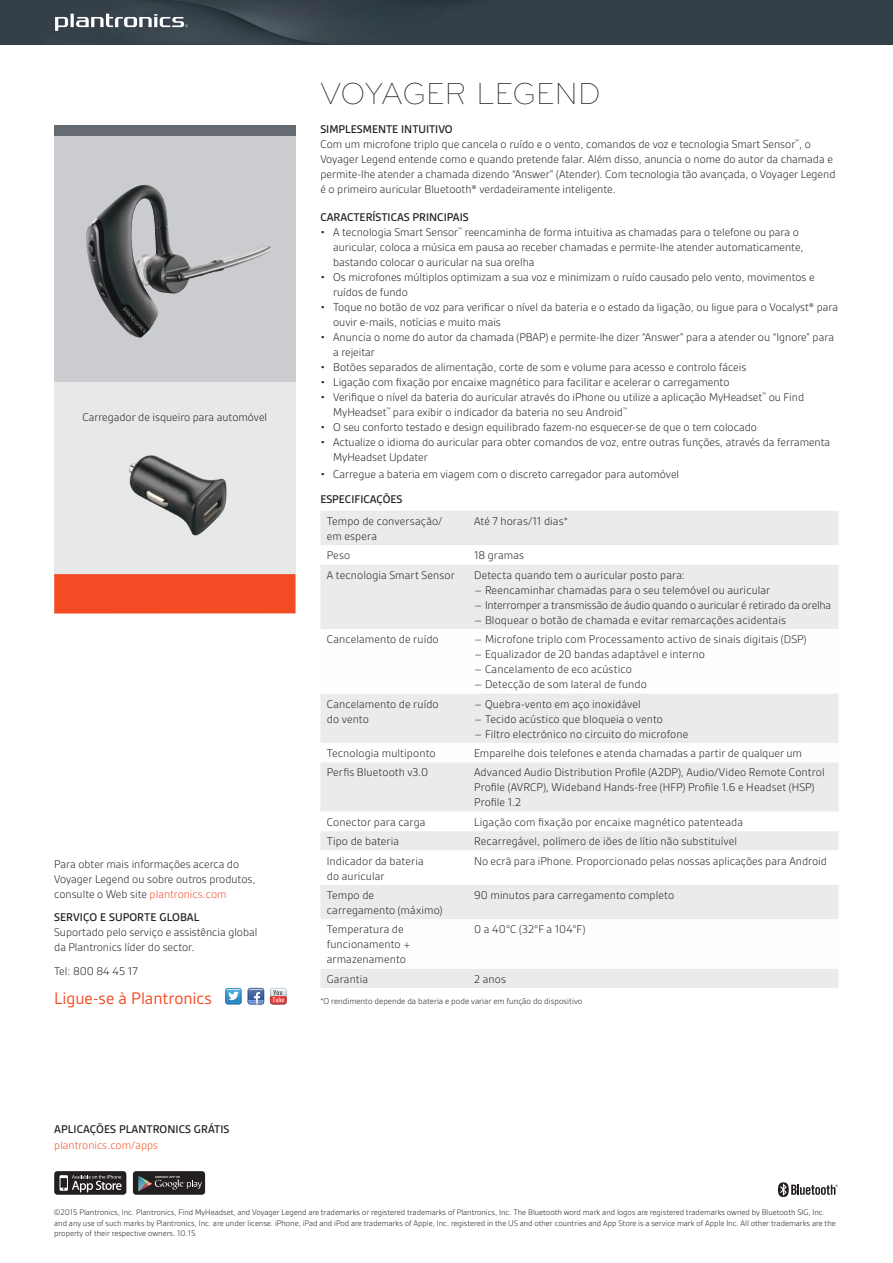
<style>
.page{position:relative;width:893px;height:1263px;background:#fff}
.page>*{position:absolute;margin:0;border:0;box-sizing:border-box;transform-origin:0 0}
.t1{font:300 31.5px "Bryant";letter-spacing:.005em;color:#241f1f}
.t2{font:18px "Gesta";letter-spacing:-.005em;color:#f34c24}
.t3{font:300 12px/15px "Gesta";color:#241f1f}
.t4{font:500 12px "Gesta";color:#241f1f}
.t5{font:300 12px "Gesta";color:#f34c24}
.t6{font:300 9px "Gesta";color:#241f1f}
.t7{font:300 8.7px/10.5px "Gesta";color:#241f1f}
.t8{font:300 5.4px "Gesta";color:#241f1f}
.s1{color:#f34c24}
</style>
<div class="page">
<svg style="left:0;top:0;width:893px;height:45px;background:#38434b"></svg>
<div style="left:54px;top:136px;width:242px;height:247px;background:#cacccf"></div>
<div style="left:54px;top:383px;width:242px;height:191px;background:#e7e8e8"></div>
<div style="left:54px;top:125px;width:242px;height:11px;background:#656b70"></div>
<div style="left:54px;top:574px;width:242px;height:39px;background:#f34c24"></div>
<img style="left:129px;top:455px;width:98px;height:81px">
<img style="left:86px;top:185px;width:185px;height:153px">
<div style="left:320px;top:511px;width:518px;height:477px;background:#eaebec"></div>
<svg style="left:320px;top:545px;width:518px;height:84px;fill:#eaebec"></svg>
<svg style="left:320px;top:629px;width:518px;height:340px"></svg>
<svg style="left:778px;top:1182px;width:60px;height:15px"></svg>
<div style="left:133px;top:1171px;width:72px;height:24px;background:#241f1f;border-radius:3px"></div>
<svg style="left:138px;top:1176px;width:64px;height:15px"></svg>
<div style="left:54px;top:1171px;width:72px;height:24px;background:#241f1f;border-radius:3px"></div>
<svg style="left:60px;top:1175px;width:62px;height:17px"></svg>
<svg style="left:248px;top:988px;width:16px;height:16px"></svg>
<svg style="left:270px;top:988px;width:17px;height:16px"></svg>
<svg style="left:225px;top:988px;width:17px;height:16px"></svg>
<h1 class="t1" style="left:320px;top:76px;width:281px">VOYAGER LEGEND</h1>
<p class="t3" style="left:83px;top:410px;width:186px">Carregador de isqueiro para automóvel</p>
<p class="t3" style="left:54px;top:856px;width:203px">Para obter mais informações acerca do<br>Voyager Legend ou sobre outros produtos, consulte o Web site <span class="s1">plantronics.com</span></p>
<p class="t4" style="left:54px;top:911px;width:147px">SERVIÇO E SUPORTE GLOBAL</p>
<p class="t3" style="left:54px;top:925px;width:205px">Suportado pelo serviço e assistência global da Plantronics líder do sector.</p>
<p class="t3" style="left:54px;top:963px;width:85px">Tel: 800 84 45 17</p>
<h2 class="t2" style="left:54px;top:988px;width:159px">Ligue-se à Plantronics</h2>
<p class="t4" style="left:54px;top:1122px;width:177px">APLICAÇÕES PLANTRONICS GRÁTIS</p>
<p class="t5" style="left:54px;top:1138px;width:105px">plantronics.com/apps</p>
<p class="t4" style="left:320px;top:123px;width:134px">SIMPLESMENTE INTUITIVO</p>
<p class="t3" style="left:320px;top:137px;width:492px">Com um microfone triplo que cancela o ruído e o vento, comandos de voz e tecnologia Smart Sensor , o</p>
<p class="t8" style="left:795px;top:138px;width:5px">™</p>
<p class="t3" style="left:320px;top:152px;width:517px">Voyager Legend entende como e quando pretende falar. Além disso, anuncia o nome do autor da chamada e permite-lhe atender a chamada dizendo “Answer” (Atender). Com tecnologia tão avançada, o Voyager Legend é o primeiro auricular Bluetooth® verdadeiramente inteligente.</p>
<p class="t4" style="left:320px;top:211px;width:150px">CARACTERÍSTICAS PRINCIPAIS</p>
<p class="t3" style="left:320px;top:225px;width:139px">• A tecnologia Smart Sensor</p>
<p class="t8" style="left:458px;top:226px;width:5px">™</p>
<p class="t3" style="left:333px;top:225px;width:472px;text-indent:132px">reencaminha de forma intuitiva as chamadas para o telefone ou para o auricular, coloca a música em pausa ao receber chamadas e permite-lhe atender automaticamente, bastando colocar o auricular na sua orelha</p>
<p class="t3" style="left:333px;top:270px;width:483px;text-indent:-13px">• Os microfones múltiplos optimizam a sua voz e minimizam o ruído causado pelo vento, movimentos e ruídos de fundo</p>
<p class="t3" style="left:333px;top:300px;width:507px;text-indent:-13px">• Toque no botão de voz para verificar o nível da bateria e o estado da ligação, ou ligue para o Vocalyst® para ouvir e-mails, notícias e muito mais</p>
<p class="t3" style="left:333px;top:330px;width:502px;text-indent:-13px">• Anuncia o nome do autor da chamada (PBAP) e permite-lhe dizer “Answer” para a atender ou “Ignore” para a rejeitar</p>
<p class="t3" style="left:320px;top:360px;width:427px">• Botões separados de alimentação, corte de som e volume para acesso e controlo fáceis</p>
<p class="t3" style="left:320px;top:375px;width:411px">• Ligação com fixação por encaixe magnético para facilitar e acelerar o carregamento</p>
<p class="t3" style="left:320px;top:390px;width:443px">• Verifique o nível da bateria do auricular através do iPhone ou utilize a aplicação MyHeadset</p>
<p class="t8" style="left:762px;top:391px;width:5px">™</p>
<p class="t3" style="left:769px;top:390px;width:37px">ou Find</p>
<p class="t8" style="left:623px;top:406px;width:5px">™</p>
<p class="t3" style="left:320px;top:420px;width:438px">• O seu conforto testado e design equilibrado fazem-no esquecer-se de que o tem colocado</p>
<p class="t3" style="left:333px;top:435px;width:498px;text-indent:-13px">• Actualize o idioma do auricular para obter comandos de voz, entre outras funções, através da ferramenta<br>MyHeadset Updater</p>
<p class="t3" style="left:320px;top:466px;width:360px">• Carregue a bateria em viagem com o discreto carregador para automóvel</p>
<p class="t4" style="left:320px;top:492px;width:84px">ESPECIFICAÇÕES</p>
<p class="t3" style="left:327px;top:513px;width:117px">Tempo de conversação/ em espera</p>
<p class="t3" style="left:474px;top:513px;width:95px">Até 7 horas/11 dias*</p>
<p class="t3" style="left:327px;top:548px;width:25px">Peso</p>
<p class="t3" style="left:474px;top:548px;width:52px">18 gramas</p>
<p class="t3" style="left:327px;top:567px;width:129px">A tecnologia Smart Sensor</p>
<p class="t3" style="left:474px;top:567px;width:212px">Detecta quando tem o auricular posto para:</p>
<p class="t3" style="left:474px;top:582px;width:298px">– Reencaminhar chamadas para o seu telemóvel ou auricular</p>
<p class="t3" style="left:474px;top:597px;width:359px">– Interromper a transmissão de áudio quando o auricular é retirado da orelha</p>
<p class="t3" style="left:474px;top:612px;width:313px">– Bloquear o botão de chamada e evitar remarcações acidentais</p>
<p class="t3" style="left:327px;top:632px;width:113px">Cancelamento de ruído</p>
<p class="t3" style="left:474px;top:632px;width:334px">– Microfone triplo com Processamento activo de sinais digitais (DSP)</p>
<p class="t3" style="left:474px;top:647px;width:232px">– Equalizador de 20 bandas adaptável e interno</p>
<p class="t3" style="left:474px;top:662px;width:159px">– Cancelamento de eco acústico</p>
<p class="t3" style="left:474px;top:677px;width:174px">– Detecção de som lateral de fundo</p>
<p class="t3" style="left:327px;top:696px;width:113px">Cancelamento de ruído do vento</p>
<p class="t3" style="left:474px;top:696px;width:168px">– Quebra-vento em aço inoxidável</p>
<p class="t8" style="left:386px;top:406px;width:5px">™</p>
<p class="t3" style="left:333px;top:405px;width:55px">MyHeadset</p>
<p class="t3" style="left:393px;top:405px;width:232px">para exibir o indicador da bateria no seu Android</p>
<p class="t3" style="left:474px;top:711px;width:190px">– Tecido acústico que bloqueia o vento</p>
<p class="t3" style="left:474px;top:726px;width:216px">– Filtro electrónico no circuito do microfone</p>
<p class="t3" style="left:327px;top:745px;width:110px">Tecnologia multiponto</p>
<p class="t3" style="left:474px;top:745px;width:329px">Emparelhe dois telefones e atenda chamadas a partir de qualquer um</p>
<p class="t3" style="left:327px;top:765px;width:103px">Perfis Bluetooth v3.0</p>
<p class="t3" style="left:474px;top:765px;width:352px">Advanced Audio Distribution Profile (A2DP), Audio/Video Remote Control<br>Profile (AVRCP), Wideband Hands-free (HFP) Profile 1.6 e Headset (HSP)<br>Profile 1.2</p>
<p class="t3" style="left:327px;top:814px;width:100px">Conector para carga</p>
<p class="t3" style="left:474px;top:814px;width:270px">Ligação com fixação por encaixe magnético patenteada</p>
<p class="t3" style="left:327px;top:834px;width:74px">Tipo de bateria</p>
<p class="t3" style="left:474px;top:834px;width:265px">Recarregável, polímero de iões de lítio não substituível</p>
<p class="t3" style="left:327px;top:853px;width:98px">Indicador da bateria do auricular</p>
<p class="t3" style="left:474px;top:853px;width:354px">No ecrã para iPhone. Proporcionado pelas nossas aplicações para Android</p>
<p class="t3" style="left:327px;top:887px;width:117px">Tempo de carregamento (máximo)</p>
<p class="t3" style="left:474px;top:887px;width:202px">90 minutos para carregamento completo</p>
<p class="t3" style="left:327px;top:922px;width:85px">Temperatura de funcionamento + armazenamento</p>
<p class="t3" style="left:474px;top:922px;width:113px">0 a 40°C (32°F a 104°F)</p>
<p class="t3" style="left:327px;top:971px;width:43px">Garantia</p>
<p class="t3" style="left:474px;top:971px;width:33px">2 anos</p>
<p class="t6" style="left:320px;top:996px;width:263px">*O rendimento depende da bateria e pode variar em função do dispositivo</p>
<p class="t7" style="left:54px;top:1207px;width:783px">©2015 Plantronics, Inc. Plantronics, Find MyHeadset, and Voyager Legend are trademarks or registered trademarks of Plantronics, Inc. The Bluetooth word mark and logos are registered trademarks owned by Bluetooth SIG, Inc. and any use of such marks by Plantronics, Inc. are under license. iPhone, iPad and iPod are trademarks of Apple, Inc. registered in the US and other countries and App Store is a service mark of Apple Inc. All other trademarks are the property of their respective owners. 10.15</p>
</div>
